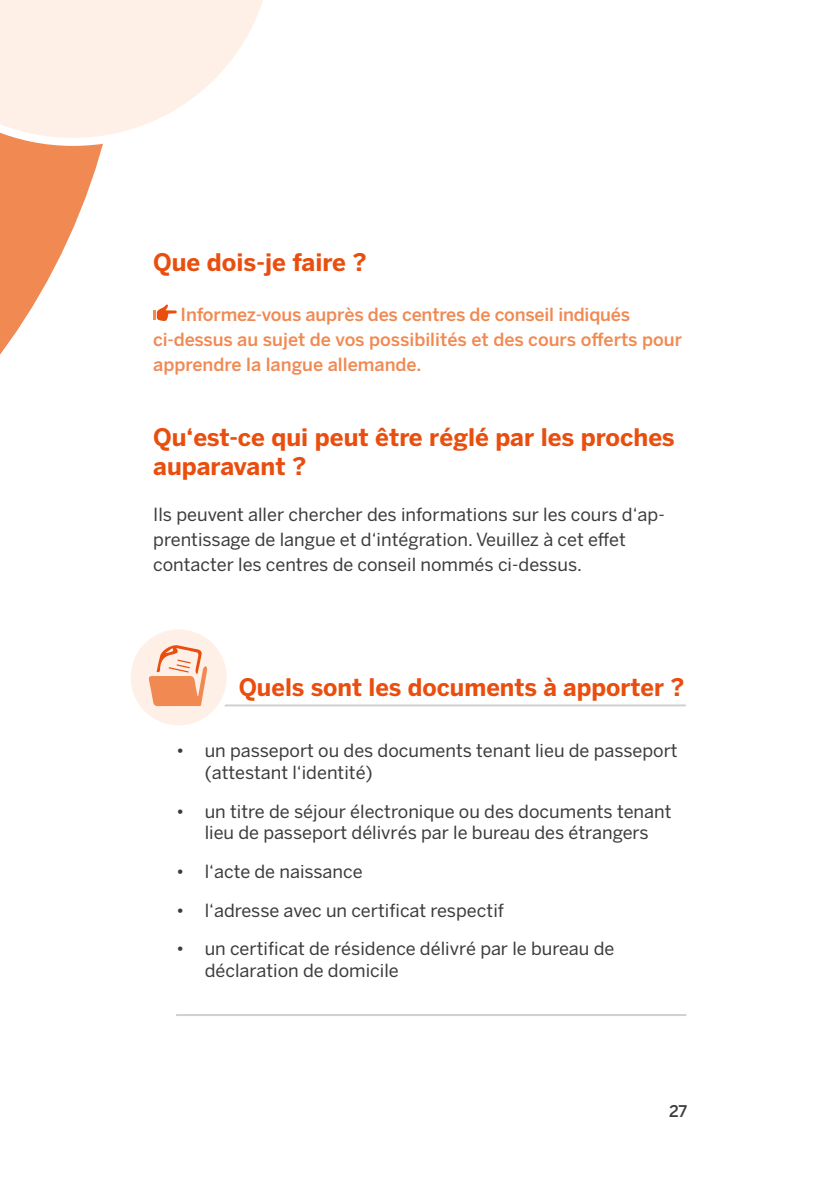
<style>
.page{position:relative;width:840px;height:1191px;background:#fff}
.page>*{position:absolute;margin:0;border:0;box-sizing:border-box;transform-origin:0 0}
.H2_Hinweis{font:700 24px/28.8px "Benton Sans";color:#e94e0f}
.t1{font:18px/21.6px "Benton Sans";color:#3c3c3b}
.t2{font:500 18px/25px "Benton Sans";letter-spacing:-.01em;color:#f18952}
.t3{font:500 16px "Benton Sans";color:#3c3c3b}
</style>
<div class="page">
<svg style="left:0;top:146px;width:103px;height:209px;fill:#f18952"></svg>
<svg style="left:153px;top:304px;width:24px;height:17px"></svg>
<hr style="left:177px;top:1014px;width:508px;height:2px;background:#d0d0d0">
<hr style="left:208px;top:704px;width:476px;height:2px;background:#d0d0d0">
<div style="left:128px;top:626px;width:101px;height:102px;background:#fef0e7;border-radius:50%"></div>
<div style="left:125px;top:623px;width:107px;height:108px;border:6px solid #fff;border-radius:50%"></div>
<svg style="left:149px;top:645px;width:58px;height:61px"></svg>
<svg style="left:0;top:0;width:263px;height:146px"></svg>
<h2 class="H2_Hinweis" style="left:153px;top:247px;width:215px">Que dois-je faire ?</h2>
<p class="t2" style="left:153px;top:302px;width:530px;text-indent:27px">Informez-vous auprès des centres de conseil indiqués ci-dessus au sujet de vos possibilités et des cours offerts pour apprendre la langue allemande.</p>
<h2 class="H2_Hinweis" style="left:153px;top:422px;width:522px">Qu‘est-ce qui peut être réglé par les proches auparavant ?</h2>
<p class="t1" style="left:153px;top:502px;width:512px;line-height:25px">Ils peuvent aller chercher des informations sur les cours d‘ap&shy;prentissage de langue et d‘intégration. Veuillez à cet effet contacter les centres de conseil nommés ci-dessus.</p>
<p class="H2_Hinweis" style="left:238px;top:672px;width:447px">Quels sont les documents à apporter ?</p>
<p class="t1" style="left:204px;top:740px;width:474px;text-indent:-28px">• un passeport ou des documents tenant lieu de passeport (attestant l‘identité)</p>
<p class="t1" style="left:176px;top:800px;width:496px;text-align:center">• un titre de séjour électronique ou des documents tenant lieu de passeport délivrés par le bureau des étrangers</p>
<p class="t1" style="left:176px;top:860px;width:188px">• l‘acte de naissance</p>
<p class="t1" style="left:176px;top:899px;width:329px">• l‘adresse avec un certificat respectif</p>
<p class="t1" style="left:204px;top:937px;width:411px;text-indent:-28px">• un certificat de résidence délivré par le bureau de déclaration de domicile</p>
<p class="t3" style="left:668px;top:1101px;width:20px">27</p>
</div>
